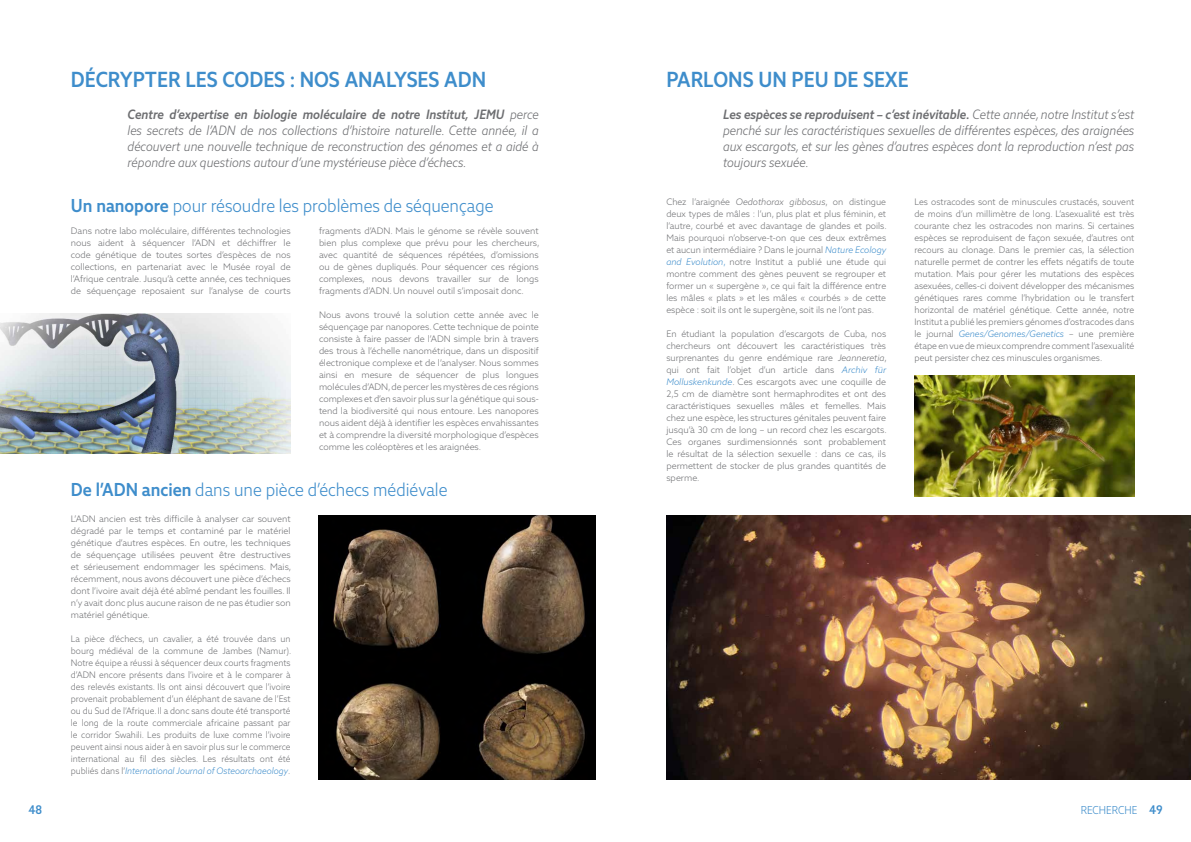
<style>
.page{position:relative;width:1191px;height:842px;background:#fff}
.page>*{position:absolute;margin:0;border:0;box-sizing:border-box;transform-origin:0 0}
.t1{font:500 21px "Azo Sans 2 Narrow";color:#3e8dcb}
.t2{font:300 18px "Azo Sans 2 Narrow";color:#3e8dcb}
.t3{font:italic 300 13px/16px "Azo Sans 2 Narrow";color:#6d6e71;text-align:justify}
.t4{font:500 12px "Azo Sans 2 Narrow";color:#3e8dcb}
.t5{font:300 11px "Azo Sans 2 Narrow";color:#3e8dcb}
.t6{font:300 9px/12px "Azo Sans 2";color:#6d6e71;text-align:justify}
.t7{font:300 9px/12px "Azo Sans 2";color:#6d6e71;text-align:justify;scale:.95 1}
.s1{font-weight:500}
.s2{font-style:italic;color:#3e8dcb}
.s3{font-style:italic}
.s4{color:#3e8dcb}
.s5{font-weight:500;font-size:12px}
</style>
<div class="page">
<img style="left:319px;top:515px;width:276px;height:265px">
<img style="left:0;top:313px;width:291px;height:141px">
<img style="left:914px;top:376px;width:220px;height:120px">
<img style="left:666px;top:515px;width:525px;height:265px">
<h1 class="t1" style="left:71px;top:67px;width:417px">DÉCRYPTER LES CODES : NOS ANALYSES ADN</h1>
<p class="t3" style="left:128px;top:106px;width:413px"><span class="s1">Centre d’expertise en biologie moléculaire de notre Institut, JEMU</span> perce les secrets de l’ADN de nos collections d’histoire naturelle. Cette année, il a découvert une nouvelle technique de reconstruction des génomes et a aidé à répondre aux questions autour d’une mystérieuse pièce d’échecs.</p>
<h2 class="t2" style="left:71px;top:195px;width:424px"><span class="s1">Un nanopore</span> pour résoudre les problèmes de séquençage</h2>
<p class="t6" style="left:71px;top:225px;width:221px">Dans notre labo moléculaire, différentes technologies nous aident à séquencer l’ADN et déchiffrer le code génétique de toutes sortes d’espèces de nos collections, en partenariat avec le Musée royal de l’Afrique centrale. Jusqu’à cette année, ces techniques de séquençage reposaient sur l’analyse de courts</p>
<p class="t6" style="left:319px;top:225px;width:222px">fragments d’ADN. Mais le génome se révèle souvent bien plus complexe que prévu pour les chercheurs, avec quantité de séquences répétées, d’omissions ou de gènes dupliqués. Pour séquencer ces régions complexes, nous devons travailler sur de longs fragments d’ADN. Un nouvel outil s’imposait donc.</p>
<p class="t6" style="left:319px;top:309px;width:221px">Nous avons trouvé la solution cette année avec le séquençage par nanopores. Cette technique de pointe consiste à faire passer de l’ADN simple brin à travers des trous à l’échelle nanométrique, dans un dispositif électronique complexe et de l’analyser. Nous sommes ainsi en mesure de séquencer de plus longues molécules d’ADN, de percer les mystères de ces régions complexes et d’en savoir plus sur la génétique qui sous&shy;tend la biodiversité qui nous entoure. Les nanopores nous aident déjà à identifier les espèces envahissantes et à comprendre la diversité morphologique d’espèces comme les coléoptères et les araignées.</p>
<h2 class="t2" style="left:71px;top:479px;width:378px"><span class="s1">De l’ADN ancien</span> dans une pièce d’échecs médiévale</h2>
<p class="t6" style="left:71px;top:513px;width:222px">L’ADN ancien est très difficile à analyser car souvent dégradé par le temps et contaminé par le matériel génétique d’autres espèces. En outre, les techniques de séquençage utilisées peuvent être destructives et sérieusement endommager les spécimens. Mais, récemment, nous avons découvert une pièce d’échecs dont l’ivoire avait déjà été abîmé pendant les fouilles. Il n’y avait donc plus aucune raison de ne pas étudier son matériel génétique.</p>
<p class="t7" style="left:71px;top:633px;width:233px">La pièce d’échecs, un cavalier, a été trouvée dans un bourg médiéval de la commune de Jambes (Namur).<br>Notre équipe a réussi à séquencer deux courts fragments d’ADN encore présents dans l’ivoire et à le comparer à des relevés existants. Ils ont ainsi découvert que l’ivoire provenait probablement d’un éléphant de savane de l’Est ou du Sud de l’Afrique. Il a donc sans doute été transporté le long de la route commerciale africaine passant par le corridor Swahili. Les produits de luxe comme l’ivoire peuvent ainsi nous aider à en savoir plus sur le commerce international au fil des siècles. Les résultats ont été publiés dans l’<span class="s2">International Journal of Osteoarchaeology</span>.</p>
<h1 class="t1" style="left:666px;top:67px;width:244px">PARLONS UN PEU DE SEXE</h1>
<p class="t3" style="left:723px;top:106px;width:413px"><span class="s1">Les espèces se reproduisent – c’est inévitable.</span> Cette année, notre Institut s’est penché sur les caractéristiques sexuelles de différentes espèces, des araignées aux escargots, et sur les gènes d’autres espèces dont la reproduction n’est pas toujours sexuée.</p>
<p class="t6" style="left:666px;top:196px;width:222px">Chez l’araignée <span class="s3">Oedothorax gibbosus</span>, on distingue deux types de mâles : l’un, plus plat et plus féminin, et l’autre, courbé et avec davantage de glandes et poils.<br>Mais pourquoi n’observe-t-on que ces deux extrêmes et aucun intermédiaire ? Dans le journal <span class="s2">Nature Ecology and Evolution</span><span class="s4">,</span> notre Institut a publié une étude qui montre comment des gènes peuvent se regrouper et former un « supergène », ce qui fait la différence entre les mâles « plats » et les mâles « courbés » de cette espèce : soit ils ont le supergène, soit ils ne l’ont pas.</p>
<p class="t6" style="left:666px;top:328px;width:222px">En étudiant la population d’escargots de Cuba, nos chercheurs ont découvert les caractéristiques très surprenantes du genre endémique rare <span class="s3">Jeanneretia</span>, qui ont fait l’objet d’un article dans <span class="s2">Archiv für Molluskenkunde</span>. Ces escargots avec une coquille de 2,5 cm de diamètre sont hermaphrodites et ont des caractéristiques sexuelles mâles et femelles. Mais chez une espèce, les structures génitales peuvent faire jusqu’à 30 cm de long – un record chez les escargots.<br>Ces organes surdimensionnés sont probablement le résultat de la sélection sexuelle : dans ce cas, ils permettent de stocker de plus grandes quantités de sperme.</p>
<p class="t6" style="left:914px;top:196px;width:221px">Les ostracodes sont de minuscules crustacés, souvent de moins d’un millimètre de long. L’asexualité est très courante chez les ostracodes non marins. Si certaines espèces se reproduisent de façon sexuée, d’autres ont recours au clonage. Dans le premier cas, la sélection naturelle permet de contrer les effets négatifs de toute mutation. Mais pour gérer les mutations des espèces asexuées, celles-ci doivent développer des mécanismes génétiques rares comme l’hybridation ou le transfert horizontal de matériel génétique. Cette année, notre Institut a publié les premiers génomes d’ostracodes dans le journal <span class="s2">Genes/Genomes/Genetics</span> – une première étape en vue de mieux comprendre comment l’asexualité peut persister chez ces minuscules organismes.</p>
<h3 class="t4" style="left:28px;top:803px;width:15px">48</h3>
<p class="t5" style="left:1080px;top:804px;width:83px">RECHERCHE <span class="s5">49</span></p>
</div>
